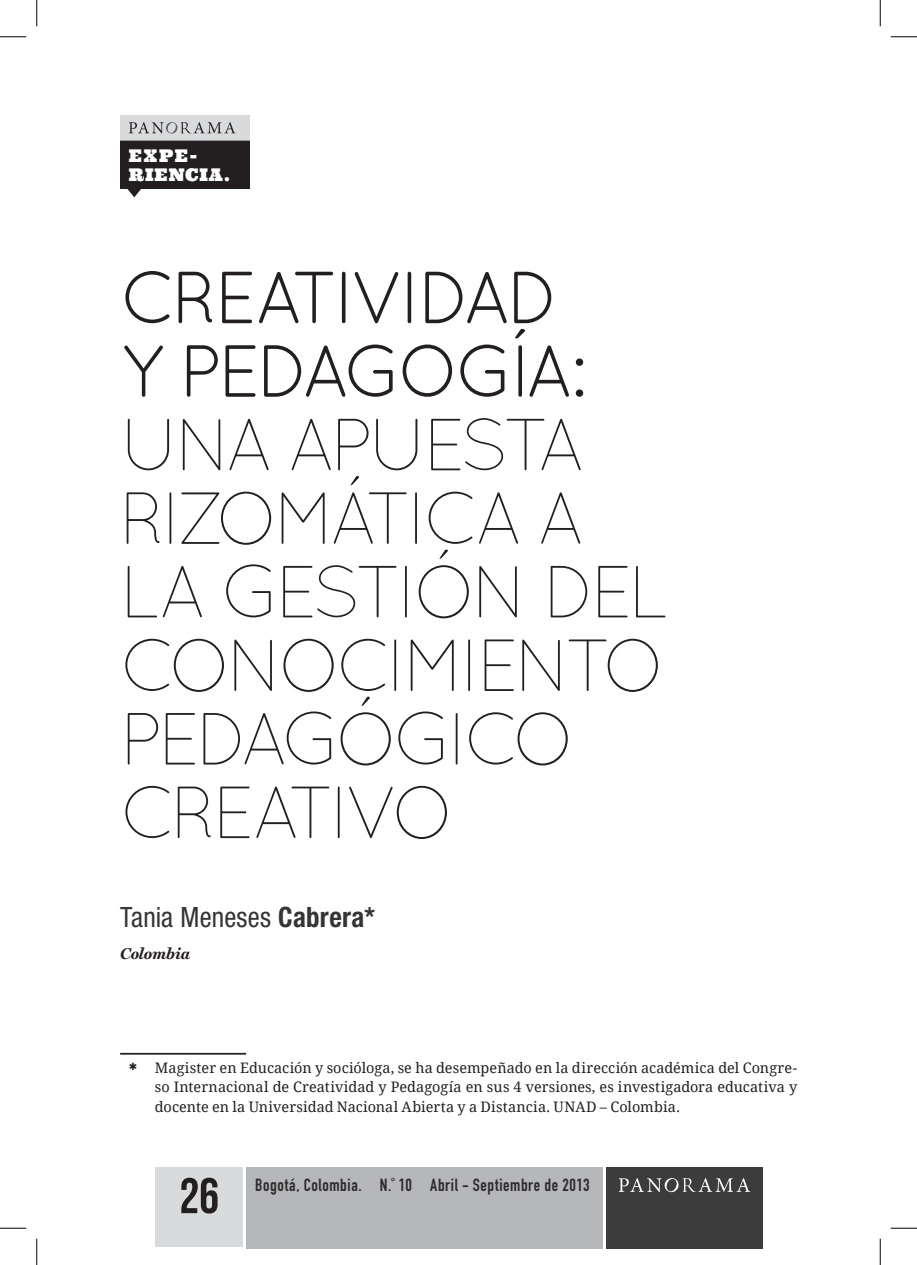
<style>
.page{position:relative;width:917px;height:1265px;background:#fff}
.page>*{position:absolute;margin:0;border:0;box-sizing:border-box;transform-origin:0 0}
.t1{font:300 73.5px/73.5px "Quicksand";letter-spacing:-.08em;color:#231f20}
.t2{font:73.5px/73.5px "Quicksand";color:#231f20}
.t3{font:50.05px "Bebas Neue";color:#231f20}
.t4{font:condensed 28px "Helvetica Neue LT Std";letter-spacing:.005em;color:#363536;scale:.96 1}
.t5{font:17.5px/19.2px "Ultra";letter-spacing:.08em;color:#fff}
.t6{font:17.32px "DIN Engschrift Std";letter-spacing:.03em;color:#2e2b2c}
.t7{font:italic 700 15.75px "Miller Text";letter-spacing:-.005em;color:#231f20}
.t8{font:14.35px/19.2px "Droid Serif";letter-spacing:.01em;color:#231f20;text-align:justify}
.s1{font-weight:700}
.s2{font-family:"DIN Pro";font-weight:700;font-size:18.55px;color:#fff}
.s3{font-family:"DIN Pro";font-weight:700;font-size:18.55px}
</style>
<div class="page">
<div style="left:155px;top:1167px;width:87px;height:79px;background:#d9dadc"></div>
<div style="left:606px;top:1167px;width:157px;height:81px;background:#3c3c3d"></div>
<div style="left:246px;top:1167px;width:357px;height:81px;background:#b6b7bb"></div>
<svg style="left:619px;top:1178px;width:131px;height:14px"></svg>
<div style="left:120px;top:115px;width:130px;height:26px;background:#d9dadc"></div>
<div style="left:120px;top:141px;width:130px;height:48px;background:#231f20"></div>
<svg style="left:129px;top:122px;width:106px;height:12px"></svg>
<svg style="left:127px;top:189px;width:14px;height:8px"></svg>
<hr style="left:120px;top:1052px;width:126px;height:2px;background:#231f20">
<svg style="left:0;top:36px;width:26px;height:1px"></svg>
<svg style="left:891px;top:36px;width:26px;height:1px"></svg>
<svg style="left:0;top:1227px;width:26px;height:1px"></svg>
<svg style="left:891px;top:1227px;width:26px;height:1px"></svg>
<svg style="left:36px;top:0;width:1px;height:26px"></svg>
<svg style="left:36px;top:1238px;width:1px;height:26px"></svg>
<svg style="left:880px;top:0;width:1px;height:26px"></svg>
<svg style="left:880px;top:1238px;width:1px;height:26px"></svg>
<p class="t5" style="left:129px;top:145px;width:103px">EXPE-<br>RIENCIA.</p>
<h1 class="t2" style="left:120px;top:260px;width:142px">CREATIVIDAD<br>Y PEDAGOGÍA</h1>
<h1 class="t2" style="left:569px;top:333px;width:19px">:</h1>
<h1 class="t1" style="left:120px;top:407px;width:551px">U NA APUESTA<br>RIZOMÁTICA A<br>LA GESTIÓN DEL<br>CONOCIMIENTO<br>PEDAGÓGICO<br>CREATIVO</h1>
<h3 class="t4" style="left:120px;top:901px;width:275px">Tania Meneses <span class="s1">Cabrera*</span><sup>1</sup></h3>
<p class="t7" style="left:120px;top:943px;width:71px">Colombia</p>
<p class="t8" style="left:155px;top:1058px;width:644px;text-indent:-35px"><span class="s2">1</span><span class="s3">*</span> Magister en Educación y socióloga, se ha desempeñado en la dirección académica del Congre&shy;so Internacional de Creatividad y Pedagogía en sus 4 versiones, es investigadora educativa y docente en la Universidad Nacional Abierta y a Distancia. UNAD – Colombia.</p>
<h2 class="t3" style="left:179px;top:1168px;width:41px">26</h2>
<p class="t6" style="left:255px;top:1174px;width:336px">Bogotá, Colombia. N.˚ 10 Abril - Septiembre de 2013</p>
</div>
